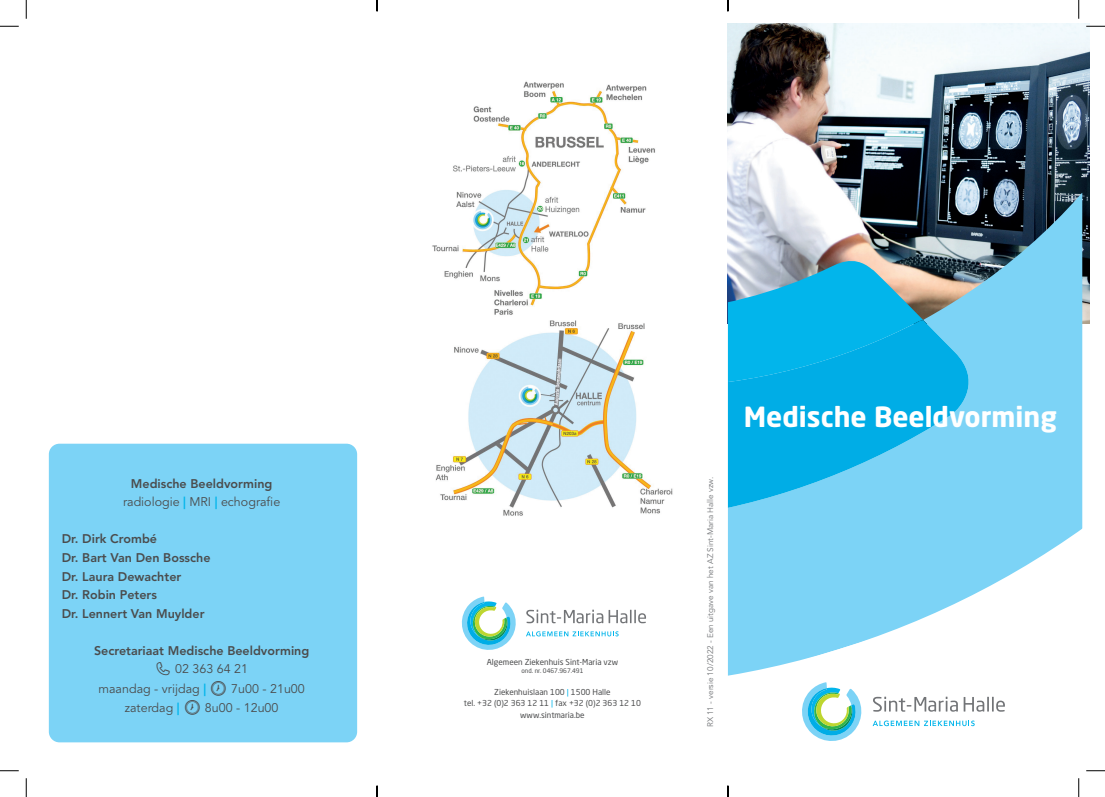
<style>
.page{position:relative;width:1105px;height:797px;background:#fff}
.page>*{position:absolute;margin:0;border:0;box-sizing:border-box;transform-origin:0 0}
.t1{font:700 27.5px "Neo Sans Pro";color:#fff}
.t2{font:800 12.5px/18.5px "Avenir LT Std";color:#4b4c4d}
.t3{font:12.5px/18.5px "Avenir LT Std";color:#4b4c4d;text-align:center}
.t4{font:8.12px/11.2px "Neo Sans Pro";color:#4b4c4d;text-align:center}
.t5{font:8.12px "Avenir LT Std";color:#727477}
.t6{font:6.25px "Neo Sans Pro";color:#4b4c4d}
.s1{font-weight:800}
.s2{font-weight:800;color:#02b5eb}
.s3{color:#02b5eb}
</style>
<div class="page">
<svg style="left:526px;top:609px;width:77px;height:14px"></svg>
<svg style="left:609px;top:609px;width:37px;height:14px"></svg>
<svg style="left:526px;top:631px;width:93px;height:5px"></svg>
<svg style="left:461px;top:596px;width:55px;height:54px"></svg>
<img style="left:432px;top:81px;width:241px;height:435px">
<svg style="left:873px;top:696px;width:85px;height:15px"></svg>
<svg style="left:964px;top:696px;width:41px;height:15px"></svg>
<svg style="left:873px;top:720px;width:102px;height:6px"></svg>
<svg style="left:802px;top:682px;width:60px;height:59px"></svg>
<img style="left:728px;top:23px;width:361px;height:300px">
<svg style="left:728px;top:620px;width:191px;height:56px;fill:#7cd3f6"></svg>
<svg style="left:728px;top:193px;width:354px;height:427px;background:#63bddf"></svg>
<div style="left:49px;top:443px;width:308px;height:299px;background:#7cd3f6;border-radius:11px"></div>
<svg style="left:0;top:25px;width:19px;height:2px"></svg>
<svg style="left:1086px;top:25px;width:19px;height:2px"></svg>
<svg style="left:0;top:770px;width:19px;height:1px"></svg>
<svg style="left:1086px;top:770px;width:19px;height:1px"></svg>
<svg style="left:25px;top:0;width:2px;height:19px"></svg>
<svg style="left:25px;top:778px;width:2px;height:19px"></svg>
<svg style="left:1078px;top:0;width:1px;height:19px"></svg>
<svg style="left:1078px;top:778px;width:1px;height:19px"></svg>
<svg style="left:376px;top:0;width:2px;height:11px"></svg>
<svg style="left:376px;top:785px;width:2px;height:12px"></svg>
<svg style="left:727px;top:0;width:2px;height:11px"></svg>
<svg style="left:727px;top:785px;width:2px;height:12px"></svg>
<p class="t3" style="left:123px;top:474px;width:159px"><span class="s1">Medische Beeldvorming </span>radiologie <span class="s2">|</span> MRI <span class="s2">|</span> echografie</p>
<p class="t2" style="left:62px;top:530px;width:150px">Dr. Dirk Crombé<br>Dr. Bart Van Den Bossche<br>Dr. Laura Dewachter<br>Dr. Robin Peters<br>Dr. Lennert Van Muylder</p>
<p class="t2" style="left:94px;top:641px;width:217px">Secretariaat Medische Beeldvorming</p>
<p class="t3" style="left:98px;top:659px;width:151px;line-height:19.2px;text-align:left;text-indent:77px">02 363 64 21 maandag - vrijdag <span class="s2">|</span></p>
<p class="t3" style="left:231px;top:679px;width:75px">7u00 - 21u00</p>
<p class="t3" style="left:125px;top:698px;width:56px">zaterdag <span class="s2">|</span></p>
<p class="t3" style="left:205px;top:698px;width:75px">8u00 - 12u00</p>
<p class="t4" style="left:487px;top:656px;width:133px">Algemeen Ziekenhuis Sint-Maria vzw</p>
<p class="t6" style="left:521px;top:666px;width:63px">ond. nr. 0467.967.491</p>
<p class="t4" style="left:464px;top:686px;width:179px">Ziekenhuislaan 100 <span class="s3">|</span> 1500 Halle<br>tel. +32 (0)2 363 12 11 <span class="s3">|</span> fax +32 (0)2 363 12 10 www.sintmaria.be</p>
<p class="t5" style="left:706px;top:727px;width:252px;rotate:-90deg">RX 11 - versie 10/2022 - Een uitgave van het AZ Sint-Maria Halle vzw.</p>
<h1 class="t1" style="left:744px;top:399px;width:315px">Medische Beeldvorming</h1>
</div>
